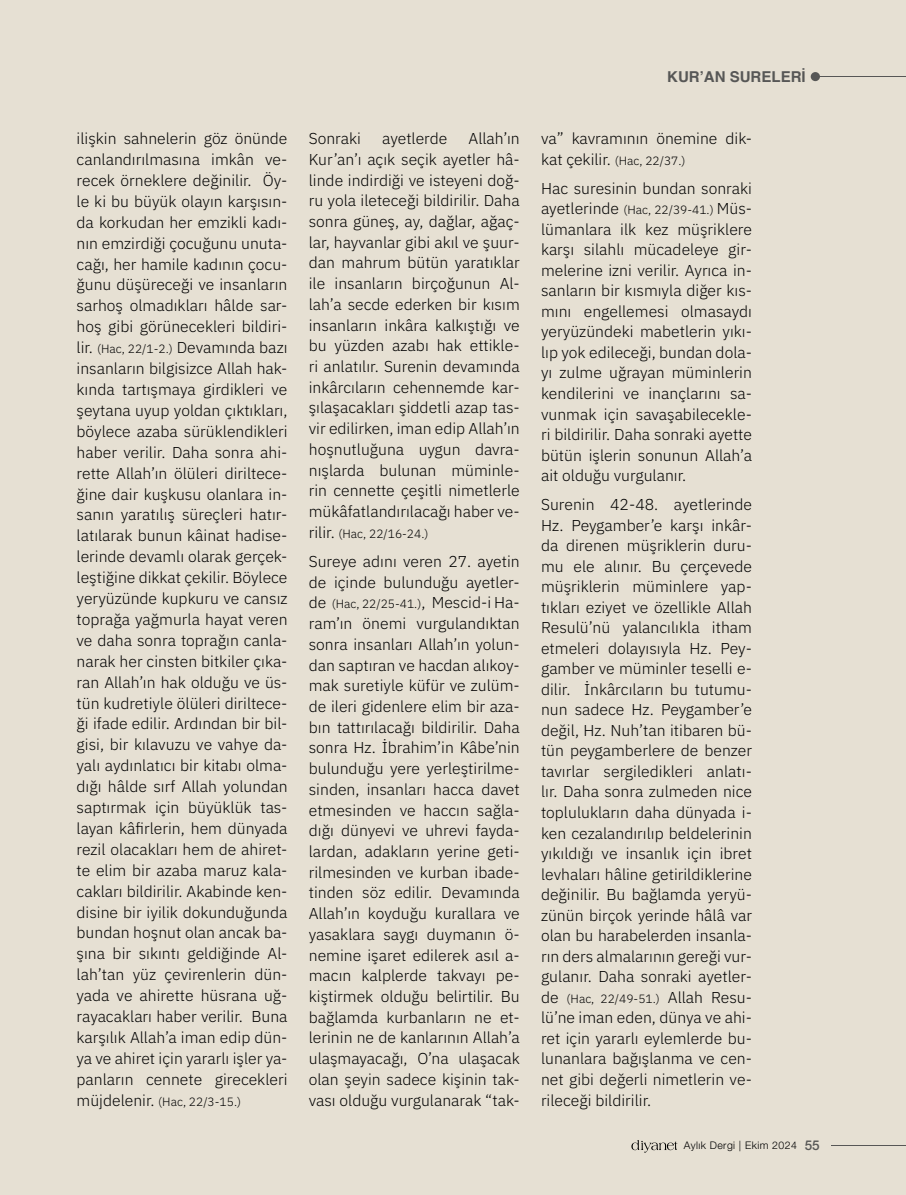
<style>
.page{position:relative;width:906px;height:1195px;background:#fff}
.page>*{position:absolute;margin:0;border:0;box-sizing:border-box;transform-origin:0 0}
.t1{font:300 15.75px/20.9px "IBM Plex Sans";color:#000;text-align:justify}
.t2{font:700 15px "Helvetica";color:#575756}
.t3{font:300 12px "IBM Plex Sans";color:#000}
.t4{font:300 10.5px "Helvetica Neue LT Pro";letter-spacing:.04em;color:#000}
.s1{font-size:12px}
.s2{font-size:15.75px}
.s3{font-weight:500;font-size:13.5px;color:#575756}
</style>
<div class="page">
<hr style="left:820px;top:76px;width:86px;height:1px;background:#575756">
<div style="left:810px;top:72px;width:10px;height:9px;background:#575756;border-radius:50%"></div>
<hr style="left:831px;top:1145px;width:75px;height:1px;background:#575756">
<svg style="left:631px;top:1140px;width:46px;height:13px"></svg>
<p class="t1" style="left:77px;top:127px;width:212px">ilişkin sahnelerin göz önünde canlandırılmasına imkân ve&shy;recek örneklere değinilir. Öy&shy;le ki bu büyük olayın karşısın&shy;da korkudan her emzikli kadı&shy;nın emzirdiği çocuğunu unuta&shy;cağı, her hamile kadının çocu&shy;ğunu düşüreceği ve insanların sarhoş olmadıkları hâlde sar&shy;hoş gibi görünecekleri bildiri&shy;lir. <span class="s1">(Hac, 22/1-2.)</span> Devamında bazı insanların bilgisizce Allah hak&shy;kında tartışmaya girdikleri ve şeytana uyup yoldan çıktıkları, böylece azaba sürüklendikleri haber verilir. Daha sonra ahi&shy;rette Allah’ın ölüleri diriltece&shy;ğine dair kuşkusu olanlara in&shy;sanın yaratılış süreçleri hatır&shy;latılarak bunun kâinat hadise&shy;lerinde devamlı olarak gerçek&shy;leştiğine dikkat çekilir. Böylece yeryüzünde kupkuru ve cansız toprağa yağmurla hayat veren ve daha sonra toprağın canla&shy;narak her cinsten bitkiler çıka&shy;ran Allah’ın hak olduğu ve üs&shy;tün kudretiyle ölüleri diriltece&shy;ği ifade edilir. Ardından bir bil&shy;gisi, bir kılavuzu ve vahye da&shy;yalı aydınlatıcı bir kitabı olma&shy;dığı hâlde sırf Allah yolundan saptırmak için büyüklük tas&shy;layan kâfirlerin, hem dünyada rezil olacakları hem de ahiret&shy;te elim bir azaba maruz kala&shy;cakları bildirilir. Akabinde ken&shy;disine bir iyilik dokunduğunda bundan hoşnut olan ancak ba&shy;şına bir sıkıntı geldiğinde Al&shy;lah’tan yüz çevirenlerin dün&shy;yada ve ahirette hüsrana uğ&shy;rayacakları haber verilir. Buna karşılık Allah’a iman edip dün&shy;ya ve ahiret için yararlı işler ya&shy;panların cennete girecekleri</p>
<p class="t3" style="left:77px;top:1092px;width:166px"><span class="s2">müjdelenir.</span> (Hac, 22/3-15.)</p>
<p class="t1" style="left:309px;top:127px;width:212px;text-indent:160px">Allah’ın Kur’an’ı açık seçik ayetler hâ&shy;linde indirdiği ve isteyeni doğ&shy;ru yola ileteceği bildirilir. Daha sonra güneş, ay, dağlar, ağaç&shy;lar, hayvanlar gibi akıl ve şuur&shy;dan mahrum bütün yaratıklar ile insanların birçoğunun Al&shy;lah’a secde ederken bir kısım insanların inkâra kalkıştığı ve bu yüzden azabı hak ettikle&shy;ri anlatılır. Surenin devamında inkârcıların cehennemde kar&shy;şılaşacakları şiddetli azap tas&shy;vir edilirken, iman edip Allah’ın hoşnutluğuna uygun davra&shy;nışlarda bulunan müminle&shy;rin cennette çeşitli nimetlerle mükâfatlandırılacağı haber ve-</p>
<p class="t3" style="left:309px;top:524px;width:121px"><span class="s2">rilir.</span> (Hac, 22/16-24.)</p>
<p class="t1" style="left:309px;top:550px;width:212px">Sureye adını veren 27. ayetin de içinde bulunduğu ayetler-</p>
<p class="t3" style="left:309px;top:595px;width:212px"><span class="s2">de</span> (Hac, 22/25-41.)<span class="s2">, Mescid-i Ha-</span></p>
<p class="t1" style="left:309px;top:612px;width:212px">ram’ın önemi vurgulandıktan sonra insanları Allah’ın yolun&shy;dan saptıran ve hacdan alıkoy&shy;mak suretiyle küfür ve zulüm&shy;de ileri gidenlere elim bir aza&shy;bın tattırılacağı bildirilir. Daha sonra Hz. İbrahim’in Kâbe’nin bulunduğu yere yerleştirilme&shy;sinden, insanları hacca davet etmesinden ve haccın sağla&shy;dığı dünyevi ve uhrevi fayda&shy;lardan, adakların yerine geti&shy;rilmesinden ve kurban ibade&shy;tinden söz edilir. Devamında Allah’ın koyduğu kurallara ve yasaklara saygı duymanın ö&shy;nemine işaret edilerek asıl a&shy;macın kalplerde takvayı pe&shy;kiştirmek olduğu belirtilir. Bu bağlamda kurbanların ne et&shy;lerinin ne de kanlarının Allah’a ulaşmayacağı, O’na ulaşacak olan şeyin sadece kişinin tak&shy;vası olduğu vurgulanarak “tak-</p>
<p class="t1" style="left:309px;top:127px;width:54px">Sonraki</p>
<p class="t1" style="left:382px;top:127px;width:67px">ayetlerde</p>
<p class="t2" style="left:667px;top:67px;width:140px">KUR’AN SURELERİ</p>
<p class="t1" style="left:541px;top:127px;width:212px">va” kavramının önemine dik-</p>
<p class="t3" style="left:541px;top:151px;width:146px"><span class="s2">kat çekilir.</span> (Hac, 22/37.)</p>
<p class="t1" style="left:541px;top:177px;width:212px">Hac suresinin bundan sonraki ayetlerinde <span class="s1">(Hac, 22/39-41.)</span> Müs&shy;lümanlara ilk kez müşriklere karşı silahlı mücadeleye gir&shy;melerine izni verilir. Ayrıca in&shy;sanların bir kısmıyla diğer kıs&shy;mını engellemesi olmasaydı yeryüzündeki mabetlerin yıkı&shy;lıp yok edileceği, bundan dola&shy;yı zulme uğrayan müminlerin kendilerini ve inançlarını sa&shy;vunmak için savaşabilecekle&shy;ri bildirilir. Daha sonraki ayette bütün işlerin sonunun Allah’a ait olduğu vurgulanır.</p>
<p class="t1" style="left:541px;top:493px;width:212px">Surenin 42-48. ayetlerinde Hz. Peygamber’e karşı inkâr&shy;da direnen müşriklerin duru&shy;mu ele alınır. Bu çerçevede müşriklerin müminlere yap&shy;tıkları eziyet ve özellikle Allah Resulü’nü yalancılıkla itham etmeleri dolayısıyla Hz. Pey&shy;gamber ve müminler teselli e&shy;dilir. İnkârcıların bu tutumu&shy;nun sadece Hz. Peygamber’e değil, Hz. Nuh’tan itibaren bü&shy;tün peygamberlere de benzer tavırlar sergiledikleri anlatı&shy;lır. Daha sonra zulmeden nice toplulukların daha dünyada i&shy;ken cezalandırılıp beldelerinin yıkıldığı ve insanlık için ibret levhaları hâline getirildiklerine değinilir. Bu bağlamda yeryü&shy;zünün birçok yerinde hâlâ var olan bu harabelerden insanla&shy;rın ders almalarının gereği vur&shy;gulanır. Daha sonraki ayetler-</p>
<p class="t3" style="left:541px;top:989px;width:212px"><span class="s2">de</span> (Hac, 22/49-51.) <span class="s2">Allah Resu-</span></p>
<p class="t1" style="left:541px;top:1006px;width:212px">lü’ne iman eden, dünya ve ahi&shy;ret için yararlı eylemlerde bu&shy;lunanlara bağışlanma ve cen&shy;net gibi değerli nimetlerin ve&shy;rileceği bildirilir.</p>
<p class="t4" style="left:684px;top:1138px;width:137px">Aylık Dergi | Ekim 2024 <span class="s3">55</span></p>
</div>
